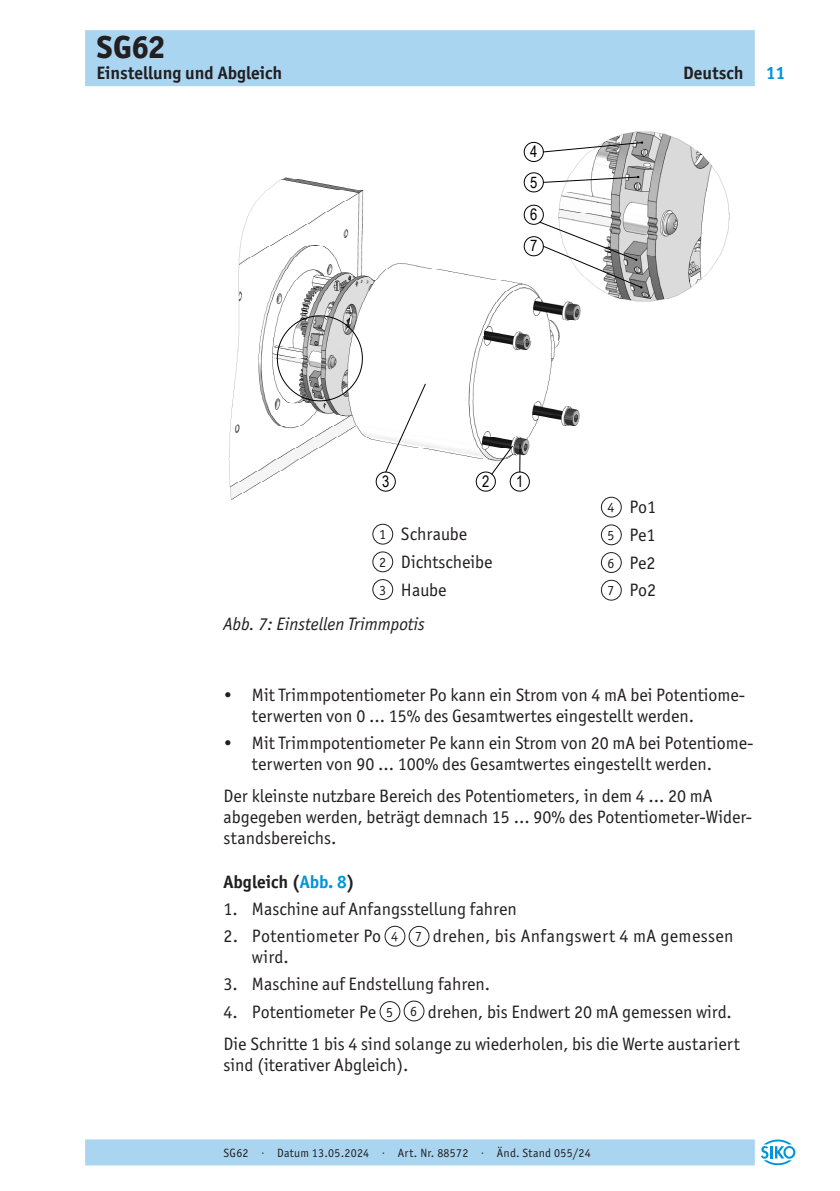
<style>
.page{position:relative;width:840px;height:1191px;background:#fff}
.page>*{position:absolute;margin:0;border:0;box-sizing:border-box;transform-origin:0 0}
.t1{font:800 32px "Officina Sans ITC Pro";color:#231f20}
._03__Fliesstext{font:18px/21px "Officina Sans ITC Pro";color:#231f20}
._03__Fliesstext-2{font:18px "Officina Sans ITC Pro";letter-spacing:.02em;color:#231f20}
._02__Ueberschrift{font:700 18px "Officina Sans ITC Pro";color:#231f20}
._04__Fliesstext_Bildlegende{font:18px "Officina Sans ITC Pro";color:#231f20}
.t2{font:italic 18px "Officina Sans ITC Pro";color:#231f20}
.t3{font:700 18px "Officina Sans ITC Pro";color:#0095d9}
.t4{font:15.8px/30.4px "Arial Narrow";color:#000}
._04__Zahl_Bildlegende{font:14px "Officina Sans ITC Pro";color:#231f20}
.t5{font:12px "Officina Sans ITC Pro";letter-spacing:.02em;color:#231f20}
.s1{color:#0095d9}
</style>
<div class="page">
<div style="left:85px;top:30px;width:669px;height:56px;background:#aad5f1"></div>
<div style="left:85px;top:1139px;width:669px;height:26px;background:#aad5f1"></div>
<svg style="left:761px;top:1139px;width:33px;height:26px"></svg>
<img style="left:533px;top:131px;width:197px;height:171px">
<svg style="left:228px;top:177px;width:302px;height:323px"></svg>
<svg style="left:385px;top:142px;width:257px;height:332px"></svg>
<svg style="left:634px;top:141px;width:8px;height:147px"></svg>
<div style="left:372px;top:524px;width:21px;height:20px;border:1px solid #231f20;border-radius:50%"></div>
<div style="left:372px;top:551px;width:21px;height:21px;border:1px solid #231f20;border-radius:50%"></div>
<div style="left:372px;top:579px;width:21px;height:20px;border:1px solid #231f20;border-radius:50%"></div>
<div style="left:600px;top:497px;width:21px;height:20px;border:1px solid #231f20;border-radius:50%"></div>
<div style="left:600px;top:524px;width:21px;height:21px;border:1px solid #231f20;border-radius:50%"></div>
<div style="left:600px;top:552px;width:21px;height:20px;border:1px solid #231f20;border-radius:50%"></div>
<div style="left:600px;top:580px;width:21px;height:20px;border:1px solid #231f20;border-radius:50%"></div>
<div style="left:384px;top:926px;width:21px;height:20px;border:1px solid #231f20;border-radius:50%"></div>
<div style="left:408px;top:926px;width:21px;height:20px;border:1px solid #231f20;border-radius:50%"></div>
<div style="left:379px;top:1001px;width:21px;height:20px;border:1px solid #231f20;border-radius:50%"></div>
<div style="left:403px;top:1000px;width:21px;height:21px;border:1px solid #231f20;border-radius:50%"></div>
<h1 class="t1" style="left:96px;top:26px;width:70px">SG62</h1>
<p class="_02__Ueberschrift" style="left:96px;top:62px;width:187px">Einstellung und Abgleich</p>
<p class="_02__Ueberschrift" style="left:682px;top:62px;width:62px">Deutsch</p>
<p class="t3" style="left:765px;top:62px;width:21px">11</p>
<p class="t4" style="left:530px;top:136px;width:9px">4<br>5</p>
<p class="t4" style="left:530px;top:198px;width:9px;line-height:31.4px">6<br>7</p>
<p class="t4" style="left:382px;top:465px;width:9px">3</p>
<p class="t4" style="left:482px;top:465px;width:9px">2</p>
<p class="t4" style="left:516px;top:465px;width:9px">1</p>
<p class="_04__Zahl_Bildlegende" style="left:379px;top:526px;width:8px">1</p>
<p class="_04__Fliesstext_Bildlegende" style="left:401px;top:523px;width:68px">Schraube</p>
<p class="_04__Zahl_Bildlegende" style="left:379px;top:554px;width:8px">2</p>
<p class="_04__Fliesstext_Bildlegende" style="left:401px;top:551px;width:93px">Dichtscheibe</p>
<p class="_04__Zahl_Bildlegende" style="left:379px;top:581px;width:8px">3</p>
<p class="_04__Fliesstext_Bildlegende" style="left:401px;top:579px;width:47px">Haube</p>
<p class="t2" style="left:223px;top:614px;width:202px">Abb. 7: Einstellen Trimmpotis</p>
<p class="_04__Zahl_Bildlegende" style="left:607px;top:499px;width:8px">4</p>
<p class="_04__Fliesstext_Bildlegende" style="left:629px;top:496px;width:28px">Po1</p>
<p class="_04__Zahl_Bildlegende" style="left:607px;top:527px;width:8px">5</p>
<p class="_04__Fliesstext_Bildlegende" style="left:629px;top:524px;width:28px">Pe1</p>
<p class="_04__Zahl_Bildlegende" style="left:607px;top:554px;width:8px">6</p>
<p class="_04__Fliesstext_Bildlegende" style="left:629px;top:552px;width:28px">Pe2</p>
<p class="_04__Zahl_Bildlegende" style="left:607px;top:582px;width:8px">7</p>
<p class="_04__Fliesstext_Bildlegende" style="left:629px;top:579px;width:28px">Po2</p>
<p class="_03__Fliesstext" style="left:252px;top:684px;width:494px;text-indent:-28px">• Mit Trimmpotentiometer Po kann ein Strom von 4 mA bei Potentiome&shy;terwerten von 0 ... 15% des Gesamtwertes eingestellt werden.</p>
<p class="_03__Fliesstext" style="left:252px;top:732px;width:502px;text-indent:-28px">• Mit Trimmpotentiometer Pe kann ein Strom von 20 mA bei Potentiome&shy;terwerten von 90 ... 100% des Gesamtwertes eingestellt werden.</p>
<p class="_03__Fliesstext" style="left:223px;top:785px;width:530px">Der kleinste nutzbare Bereich des Potentiometers, in dem 4 ... 20 mA abgegeben werden, beträgt demnach 15 ... 90% des Potentiometer-Wider&shy;standsbereichs.</p>
<p class="_02__Ueberschrift" style="left:223px;top:870px;width:133px">Abgleich (<span class="s1">Abb. 8</span>)</p>
<p class="_03__Fliesstext" style="left:223px;top:898px;width:294px">1. Maschine auf Anfangsstellung fahren</p>
<p class="_03__Fliesstext-2" style="left:223px;top:925px;width:159px">2. Potentiometer Po</p>
<p class="_04__Zahl_Bildlegende" style="left:391px;top:928px;width:8px">4</p>
<p class="_04__Zahl_Bildlegende" style="left:415px;top:928px;width:8px">7</p>
<p class="_03__Fliesstext-2" style="left:432px;top:925px;width:302px">drehen, bis Anfangswert 4 mA gemessen</p>
<p class="_03__Fliesstext" style="left:252px;top:946px;width:38px">wird.</p>
<p class="_03__Fliesstext" style="left:223px;top:973px;width:268px">3. Maschine auf Endstellung fahren.</p>
<p class="_03__Fliesstext" style="left:223px;top:1001px;width:154px">4. Potentiometer Pe</p>
<p class="_04__Zahl_Bildlegende" style="left:386px;top:1003px;width:8px">5</p>
<p class="_04__Zahl_Bildlegende" style="left:410px;top:1003px;width:8px">6</p>
<p class="_03__Fliesstext" style="left:427px;top:1001px;width:305px">drehen, bis Endwert 20 mA gemessen wird.</p>
<p class="_03__Fliesstext" style="left:223px;top:1033px;width:517px">Die Schritte 1 bis 4 sind solange zu wiederholen, bis die Werte austariert sind (iterativer Abgleich).</p>
<p class="t5" style="left:223px;top:1145px;width:368px">SG62 · Datum 13.05.2024 · Art. Nr. 88572 · Änd. Stand 055/24</p>
</div>
